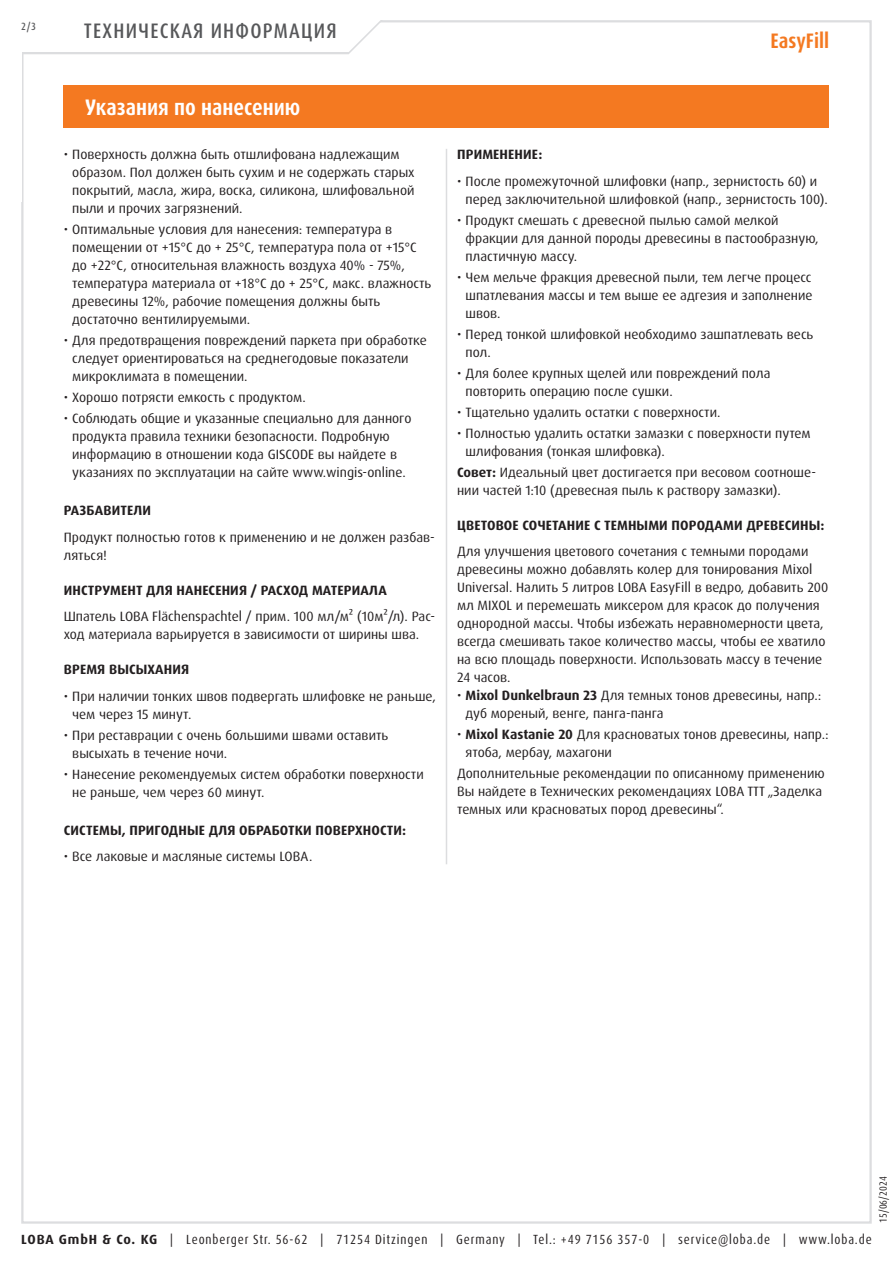
<style>
.page{position:relative;width:893px;height:1263px;background:#fff}
.page>*{position:absolute;margin:0;border:0;box-sizing:border-box;transform-origin:0 0}
.Abschnitt{font:700 condensed 22.5px "Dax Pro";color:#fff}
.t1{font:500 condensed 21px "Dax Pro";letter-spacing:.06em;color:#57585a}
.t2{font:700 condensed 21px "Dax Pro";color:#f47921}
.Text{font:13.5px/18px "Dax Pro";color:#231f20}
.t3{font:700 13.5px "Dax Pro";letter-spacing:.01em;color:#231f20}
.t4{font:condensed 13.35px "Dax Pro";letter-spacing:.065em;color:#231f20}
.t5{font:condensed 10.5px "Dax Pro";color:#231f20}
.t6{font:500 condensed 10.5px "Dax Pro";color:#57585a}
.s1{font-weight:700}
.s2{font-weight:700;font-stretch:normal}
</style>
<div class="page">
<svg style="left:22px;top:20px;width:410px;height:35px"></svg>
<div style="left:64px;top:85px;width:765px;height:43px;background:#f47921"></div>
<hr style="left:446px;top:149px;width:1px;height:715px;background:#dcdddf">
<p class="t6" style="left:21px;top:19px;width:16px">2/3</p>
<h2 class="t1" style="left:84px;top:17px;width:254px">ТЕХНИЧЕСКАЯ ИНФОРМАЦИЯ</h2>
<p class="Abschnitt" style="left:85px;top:93px;width:217px">Указания по нанесению</p>
<p class="Text" style="left:72px;top:146px;width:344px;text-indent:-9px">• Поверхность должна быть отшлифована надлежащим образом. Пол должен быть сухим и не содержать старых покрытий, масла, жира, воска, силикона, шлифовальной пыли и прочих загрязнений.</p>
<p class="Text" style="left:72px;top:221px;width:361px;text-indent:-9px">• Оптимальные условия для нанесения: температура в помещении от +15°C до + 25°C, температура пола от +15°C до +22°C, относительная влажность воздуха 40% - 75%, температура материала от +18°C до + 25°C, макс. влажность древесины 12%, рабочие помещения должны быть достаточно вентилируемыми.</p>
<p class="Text" style="left:72px;top:332px;width:356px;text-indent:-9px">• Для предотвращения повреждений паркета при обработке следует ориентироваться на среднегодовые показатели микроклимата в помещении.</p>
<p class="Text" style="left:64px;top:389px;width:244px">• Хорошо потрясти емкость с продуктом.</p>
<p class="Text" style="left:72px;top:410px;width:341px;text-indent:-9px">• Соблюдать общие и указанные специально для данного продукта правила техники безопасности. Подробную информацию в отношении кода GISCODE вы найдете в указаниях по эксплуатации на сайте www.wingis-online.</p>
<p class="t3" style="left:64px;top:502px;width:89px">РАЗБАВИТЕЛИ</p>
<p class="Text" style="left:64px;top:528px;width:372px">Продукт полностью готов к применению и не должен разбав&shy;ляться!</p>
<p class="t3" style="left:64px;top:581px;width:324px">ИНСТРУМЕНТ ДЛЯ НАНЕСЕНИЯ / РАСХОД МАТЕРИАЛА</p>
<p class="Text" style="left:64px;top:608px;width:373px">Шпатель LOBA Flächenspachtel / прим. 100 мл/м² (10м²/л). Рас&shy;ход материала варьируется в зависимости от ширины шва.</p>
<p class="t3" style="left:64px;top:661px;width:127px">ВРЕМЯ ВЫСЫХАНИЯ</p>
<p class="Text" style="left:72px;top:687px;width:365px;text-indent:-9px">• При наличии тонких швов подвергать шлифовке не раньше, чем через 15 минут.</p>
<p class="Text" style="left:72px;top:726px;width:318px;text-indent:-9px">• При реставрации с очень большими швами оставить высыхать в течение ночи.</p>
<p class="Text" style="left:72px;top:765px;width:353px;text-indent:-9px">• Нанесение рекомендуемых систем обработки поверхности не раньше, чем через 60 минут.</p>
<p class="t3" style="left:64px;top:821px;width:344px">СИСТЕМЫ, ПРИГОДНЫЕ ДЛЯ ОБРАБОТКИ ПОВЕРХНОСТИ:</p>
<p class="Text" style="left:64px;top:848px;width:250px">• Все лаковые и масляные системы LOBA.</p>
<h2 class="t2" style="left:770px;top:28px;width:60px">EasyFill</h2>
<p class="t3" style="left:457px;top:146px;width:87px">ПРИМЕНЕНИЕ:</p>
<p class="Text" style="left:466px;top:172px;width:364px;text-indent:-9px">• После промежуточной шлифовки (напр., зернистость 60) и перед заключительной шлифовкой (напр., зернистость 100).</p>
<p class="Text" style="left:466px;top:211px;width:354px;text-indent:-9px">• Продукт смешать с древесной пылью самой мелкой фракции для данной породы древесины в пастообразную, пластичную массу.</p>
<p class="Text" style="left:466px;top:268px;width:348px;text-align:justify;text-indent:-9px">• Чем мельче фракция древесной пыли, тем легче процесс шпатлевания массы и тем выше ее адгезия и заполнение швов.</p>
<p class="Text" style="left:466px;top:325px;width:349px;text-indent:-9px">• Перед тонкой шлифовкой необходимо зашпатлевать весь пол.</p>
<p class="Text" style="left:466px;top:364px;width:306px;text-indent:-9px">• Для более крупных щелей или повреждений пола повторить операцию после сушки.</p>
<p class="Text" style="left:457px;top:403px;width:265px">• Тщательно удалить остатки с поверхности.</p>
<p class="Text" style="left:466px;top:424px;width:347px;text-indent:-9px">• Полностью удалить остатки замазки с поверхности путем шлифования (тонкая шлифовка).</p>
<p class="Text" style="left:457px;top:463px;width:360px"><span class="s1">Совет:</span> Идеальный цвет достигается при весовом соотноше&shy;нии частей 1:10 (древесная пыль к раствору замазки).</p>
<p class="t3" style="left:457px;top:516px;width:369px">ЦВЕТОВОЕ СОЧЕТАНИЕ С ТЕМНЫМИ ПОРОДАМИ ДРЕВЕСИНЫ:</p>
<p class="Text" style="left:457px;top:543px;width:373px">Для улучшения цветового сочетания с темными породами древесины можно добавлять колер для тонирования Mixol Universal. Налить 5 литров LOBA EasyFill в ведро, добавить 200 мл MIXOL и перемешать миксером для красок до получения однородной массы. Чтобы избежать неравномерности цвета, всегда смешивать такое количество массы, чтобы ее хватило на всю площадь поверхности. Использовать массу в течение 24 часов.</p>
<p class="Text" style="left:466px;top:687px;width:357px;text-indent:-9px">• <span class="s1">Mixol Dunkelbraun 23</span> Для темных тонов древесины, напр.: дуб мореный, венге, панга-панга</p>
<p class="Text" style="left:466px;top:726px;width:364px;text-indent:-9px">• <span class="s1">Mixol Kastanie 20</span> Для красноватых тонов древесины, напр.: ятоба, мербау, махагони</p>
<p class="Text" style="left:457px;top:765px;width:369px">Дополнительные рекомендации по описанному применению<br>Вы найдете в Технических рекомендациях LOBA TTT „Заделка темных или красноватых пород древесины“.</p>
<p class="t5" style="left:876px;top:1222px;width:48px;rotate:-90deg">15/06/2024</p>
<p class="t4" style="left:21px;top:1230px;width:852px"><span class="s2">LOBA GmbH &amp; Co. KG</span> | Leonberger Str. 56-62 | 71254 Ditzingen | Germany | Tel.: +49 7156 357-0 | service@loba.de | www.loba.de</p>
</div>
